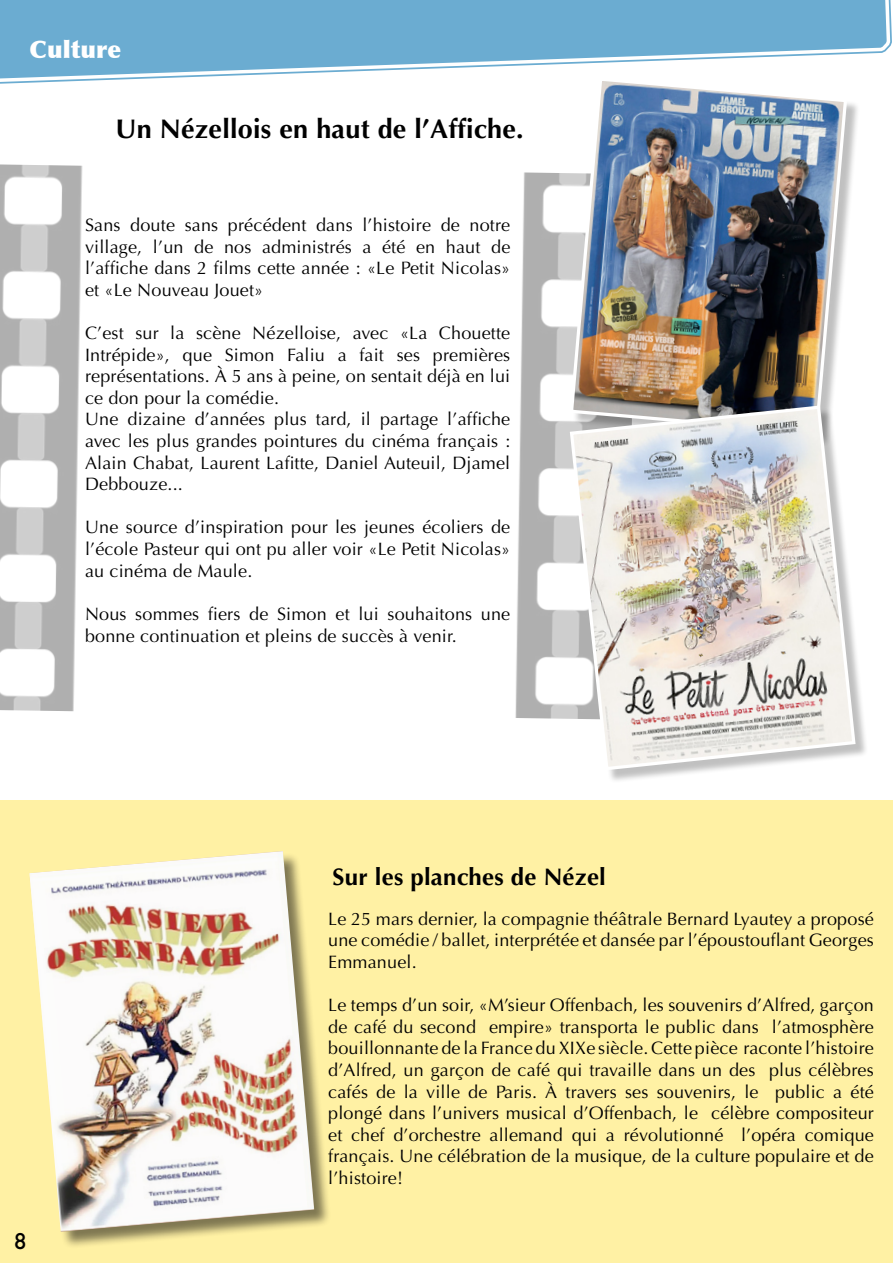
<style>
.page{position:relative;width:893px;height:1263px;background:#fff}
.page>*{position:absolute;margin:0;border:0;box-sizing:border-box;transform-origin:0 0}
.t1{font:700 27px "Optima";letter-spacing:.01em;color:#000}
.t2{font:700 24px "Optima";letter-spacing:.01em;color:#000}
.t3{font:900 24px "Optima";letter-spacing:.01em;color:#fff}
.t4{font:500 21px "Futura";color:#000}
.t5{font:18px/21.6px "Optima";letter-spacing:.01em;color:#000;text-align:justify}
</style>
<div class="page">
<img style="left:0;top:164px;width:568px;height:555px">
<div style="left:0;top:801px;width:893px;height:462px;background:#fff1a4"></div>
<svg style="left:0;top:0;width:889px;height:81px"></svg>
<div style="left:572px;top:80px;width:288px;height:367px;background:#000;opacity:.25"></div>
<img style="left:568px;top:76px;width:281px;height:328px">
<div style="left:572px;top:408px;width:296px;height:375px;background:#000;opacity:.25"></div>
<img style="left:568px;top:404px;width:289px;height:368px">
<div style="left:30px;top:852px;width:301px;height:397px;background:#000;opacity:.5"></div>
<img style="left:29px;top:851px;width:285px;height:381px">
<h2 class="t3" style="left:30px;top:35px;width:93px">Culture</h2>
<h1 class="t1" style="left:115px;top:113px;width:410px">Un Nézellois en haut de l’Affiche.</h1>
<p class="t5" style="left:85px;top:214px;width:427px">Sans doute sans précédent dans l’histoire de notre village, l’un de nos administrés a été en haut de l’affiche dans 2 films cette année : «Le Petit Nicolas» et «Le Nouveau Jouet»</p>
<p class="t5" style="left:85px;top:322px;width:427px;text-align:left">C’est sur la scène Nézelloise, avec «La Chouette Intrépide», que Simon Faliu a fait ses premières représentations. À 5 ans à peine, on sentait déjà en lui ce don pour la comédie.<br>Une dizaine d’années plus tard, il partage l’affiche avec les plus grandes pointures du cinéma français :<br>Alain Chabat, Laurent Lafitte, Daniel Auteuil, Djamel Debbouze...</p>
<p class="t5" style="left:85px;top:517px;width:427px">Une source d’inspiration pour les jeunes écoliers de l’école Pasteur qui ont pu aller voir «Le Petit Nicolas» au cinéma de Maule.</p>
<p class="t5" style="left:85px;top:603px;width:427px">Nous sommes fiers de Simon et lui souhaitons une bonne continuation et pleins de succès à venir.</p>
<h2 class="t2" style="left:333px;top:863px;width:275px">Sur les planches de Nézel</h2>
<p class="t4" style="left:14px;top:1227px;width:14px">8</p>
<p class="t5" style="left:328px;top:908px;width:547px">Le 25 mars dernier, la compagnie théâtrale Bernard Lyautey a proposé une comédie / ballet, interprétée et dansée par l’époustouflant Georges Emmanuel.</p>
<p class="t5" style="left:328px;top:994px;width:547px">Le temps d’un soir, «M’sieur Offenbach, les souvenirs d’Alfred, garçon de café du second empire» transporta le public dans l’atmosphère bouillonnante de la France du XIXe siècle. Cette pièce raconte l’histoire d’Alfred, un garçon de café qui travaille dans un des plus célèbres cafés de la ville de Paris. À travers ses souvenirs, le public a été plongé dans l’univers musical d’Offenbach, le célèbre compositeur et chef d’orchestre allemand qui a révolutionné l’opéra comique français. Une célébration de la musique, de la culture populaire et de l’histoire!</p>
</div>
